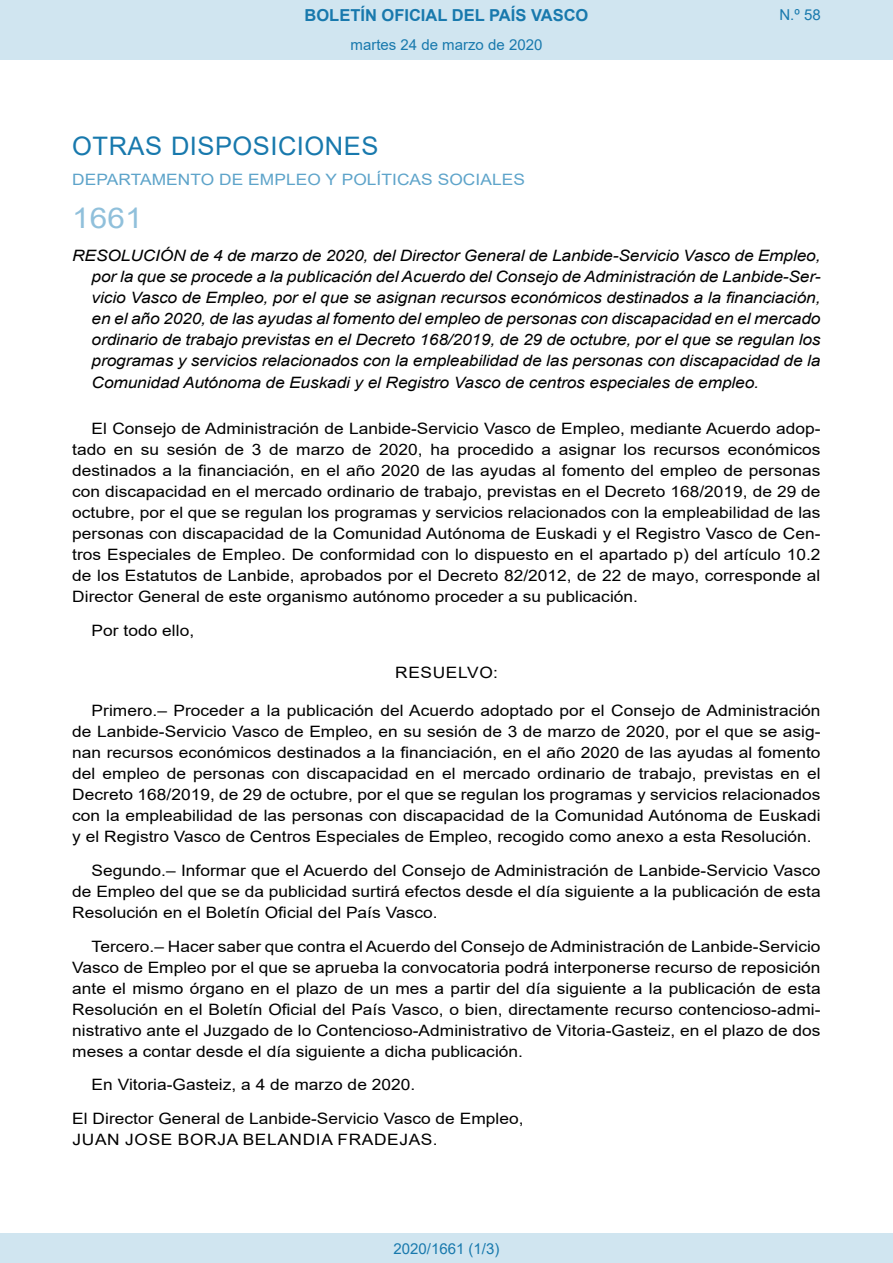
<style>
.page{position:relative;width:893px;height:1263px;background:#fff}
.page>*{position:absolute;margin:0;border:0;box-sizing:border-box;transform-origin:0 0}
.BOPVOrden{font:28.5px "Arial";color:#90c0db;scale:1.11 1}
.BOPVSeccion{font:25.5px "Arial";letter-spacing:.02em;color:#1879ad}
.t1{font:700 16.5px "Arial";color:#1879ad}
.BOPVDetalle{font:15.6px/21px "Arial";color:#000;text-align:justify;scale:1.11 1}
.BOPVTitulo{font:italic 15.6px/21px "Arial";letter-spacing:-.01em;color:#000;text-align:justify;scale:1.11 1}
.BOPVFirmaPuesto{font:15.6px "Arial";color:#000;scale:1.11 1}
.BOPVOrganismo{font:15.6px "Arial";letter-spacing:.005em;color:#5ea4ca;scale:1.11 1}
.BOPVFirmaLugFec{font:15.6px "Arial";color:#000;scale:1.11 1}
.BOPVFirmaNombre{font:15.6px "Arial";letter-spacing:.035em;color:#000;scale:1.11 1}
.BOPVClave{font:15.6px "Arial";letter-spacing:.035em;color:#000;scale:1.11 1}
.Paginacion_Centro{font:15px "Arial";color:#1879ad}
</style>
<div class="page">
<div style="left:0;top:0;width:893px;height:60px;background:#d0e5f0"></div>
<div style="left:0;top:1233px;width:893px;height:30px;background:#d0e5f0"></div>
<p class="t1" style="left:305px;top:3px;width:285px">BOLETÍN OFICIAL DEL PAÍS VASCO</p>
<p class="Paginacion_Centro" style="left:351px;top:35px;width:193px">martes 24 de marzo de 2020</p>
<p class="Paginacion_Centro" style="left:779px;top:5px;width:43px">N.º 58</p>
<p class="BOPVSeccion" style="left:72px;top:128px;width:308px">OTRAS DISPOSICIONES</p>
<p class="BOPVOrganismo" style="left:72px;top:169px;width:409px">DEPARTAMENTO DE EMPLEO Y POLÍTICAS SOCIALES</p>
<p class="BOPVOrden" style="left:72px;top:198px;width:65px">1661</p>
<p class="BOPVTitulo" style="left:92px;top:246px;width:658px;text-indent:-19px">RESOLUCIÓN de 4 de marzo de 2020, del Director General de Lanbide-Servicio Vasco de Empleo, por la que se procede a la publicación del Acuerdo del Consejo de Administración de Lanbide-Ser&shy;vicio Vasco de Empleo, por el que se asignan recursos económicos destinados a la financiación, en el año 2020, de las ayudas al fomento del empleo de personas con discapacidad en el mercado ordinario de trabajo previstas en el Decreto 168/2019, de 29 de octubre, por el que se regulan los programas y servicios relacionados con la empleabilidad de las personas con discapacidad de la Comunidad Autónoma de Euskadi y el Registro Vasco de centros especiales de empleo.</p>
<p class="BOPVDetalle" style="left:72px;top:418px;width:676px;text-indent:19px">El Consejo de Administración de Lanbide-Servicio Vasco de Empleo, mediante Acuerdo adop&shy;tado en su sesión de 3 de marzo de 2020, ha procedido a asignar los recursos económicos destinados a la financiación, en el año 2020 de las ayudas al fomento del empleo de personas con discapacidad en el mercado ordinario de trabajo, previstas en el Decreto 168/2019, de 29 de octubre, por el que se regulan los programas y servicios relacionados con la empleabilidad de las personas con discapacidad de la Comunidad Autónoma de Euskadi y el Registro Vasco de Cen&shy;tros Especiales de Empleo. De conformidad con lo dispuesto en el apartado p) del artículo 10.2 de los Estatutos de Lanbide, aprobados por el Decreto 82/2012, de 22 de mayo, corresponde al Director General de este organismo autónomo proceder a su publicación.</p>
<p class="BOPVDetalle" style="left:92px;top:620px;width:94px">Por todo ello,</p>
<p class="BOPVClave" style="left:395px;top:662px;width:94px">RESUELVO:</p>
<p class="BOPVDetalle" style="left:72px;top:700px;width:676px;text-indent:19px">Primero.– Proceder a la publicación del Acuerdo adoptado por el Consejo de Administración de Lanbide-Servicio Vasco de Empleo, en su sesión de 3 de marzo de 2020, por el que se asig&shy;nan recursos económicos destinados a la financiación, en el año 2020 de las ayudas al fomento del empleo de personas con discapacidad en el mercado ordinario de trabajo, previstas en el Decreto 168/2019, de 29 de octubre, por el que se regulan los programas y servicios relacionados con la empleabilidad de las personas con discapacidad de la Comunidad Autónoma de Euskadi y el Registro Vasco de Centros Especiales de Empleo, recogido como anexo a esta Resolución.</p>
<p class="BOPVDetalle" style="left:72px;top:860px;width:676px;text-indent:19px">Segundo.– Informar que el Acuerdo del Consejo de Administración de Lanbide-Servicio Vasco de Empleo del que se da publicidad surtirá efectos desde el día siguiente a la publicación de esta Resolución en el Boletín Oficial del País Vasco.</p>
<p class="BOPVDetalle" style="left:72px;top:935px;width:676px;text-indent:19px">Tercero.– Hacer saber que contra el Acuerdo del Consejo de Administración de Lanbide-Servicio Vasco de Empleo por el que se aprueba la convocatoria podrá interponerse recurso de reposición ante el mismo órgano en el plazo de un mes a partir del día siguiente a la publicación de esta Resolución en el Boletín Oficial del País Vasco, o bien, directamente recurso contencioso-admi&shy;nistrativo ante el Juzgado de lo Contencioso-Administrativo de Vitoria-Gasteiz, en el plazo de dos meses a contar desde el día siguiente a dicha publicación.</p>
<p class="BOPVFirmaLugFec" style="left:92px;top:1074px;width:293px">En Vitoria-Gasteiz, a 4 de marzo de 2020.</p>
<p class="BOPVFirmaPuesto" style="left:72px;top:1108px;width:408px">El Director General de Lanbide-Servicio Vasco de Empleo,</p>
<p class="BOPVFirmaNombre" style="left:73px;top:1129px;width:330px">JUAN JOSE BORJA BELANDIA FRADEJAS.</p>
<p class="Paginacion_Centro" style="left:393px;top:1238px;width:107px">2020/1661 (1/3)</p>
</div>
